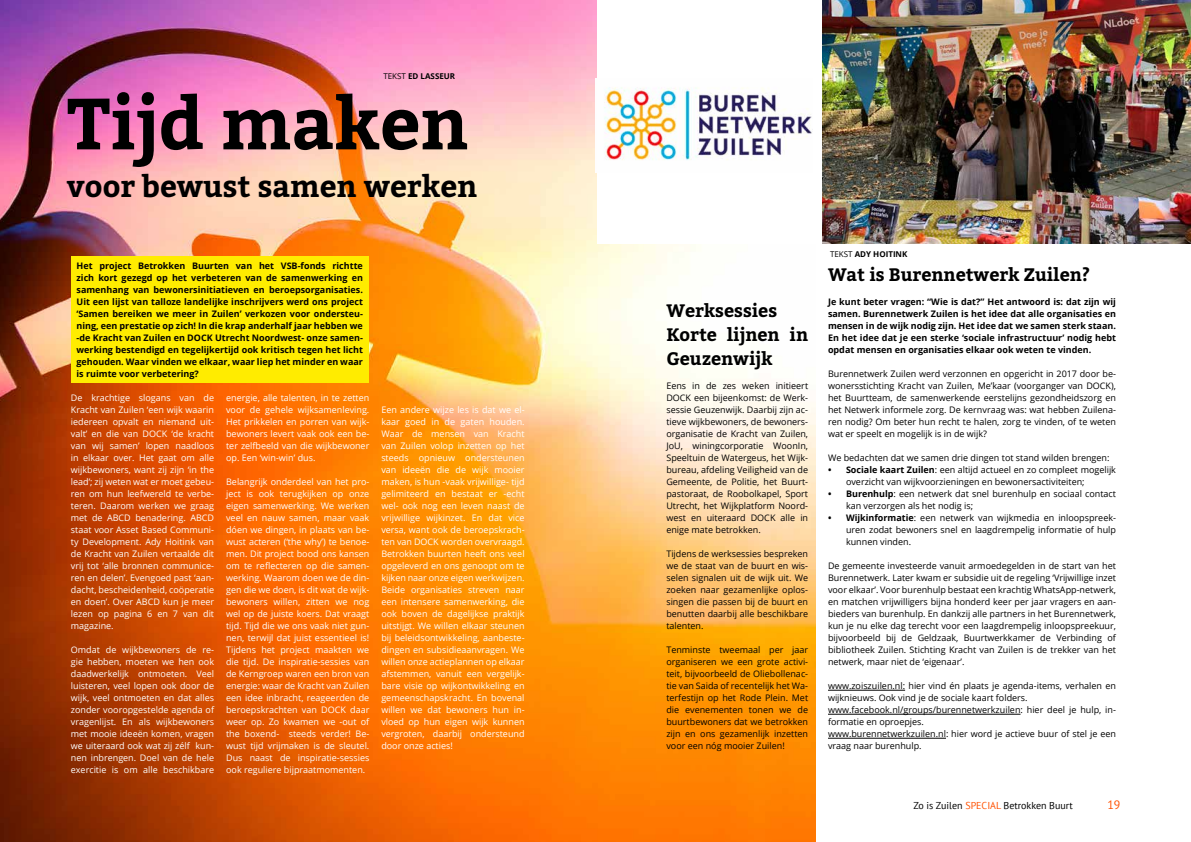
<style>
.page{position:relative;width:1191px;height:842px;background:#fff}
.page>*{position:absolute;margin:0;border:0;box-sizing:border-box;transform-origin:0 0}
.t1{font:700 72px "Bitter";color:#000}
.t2{font:700 30px "Bitter";color:#000}
.t3{font:700 18px/24px "Bitter";color:#000}
.t4{font:12px "PT Sans";color:#ff5100}
.t5{font:10px "PT Sans";color:#000}
.t6{font:9px/12px "Open Sans";color:#fff;text-align:justify}
.t7{font:9px/12px "Open Sans";color:#000;text-align:justify}
.t8{font:700 9px/12px "Open Sans";color:#000;text-align:justify}
.t9{font:700 8px "Open Sans";color:#000}
.s1{font-weight:400}
.s2{font-weight:700}
.s3{color:#ff5100}
</style>
<div class="page">
<img style="left:0;top:0;width:815px;height:842px">
<div style="left:597px;top:0;width:225px;height:243px;background:#fff"></div>
<hr style="left:828px;top:690px;width:77px;height:1px;background:#000">
<hr style="left:828px;top:714px;width:192px;height:1px;background:#000">
<hr style="left:828px;top:738px;width:118px;height:1px;background:#000">
<div style="left:71px;top:256px;width:298px;height:127px;background:#ffec00"></div>
<img style="left:822px;top:0;width:369px;height:243px">
<img style="left:595px;top:78px;width:217px;height:95px">
<p class="t9" style="left:383px;top:70px;width:73px"><span class="s1">TEKST</span> ED LASSEUR</p>
<h1 class="t1" style="left:67px;top:80px;width:403px">Tijd maken</h1>
<h2 class="t2" style="left:67px;top:169px;width:412px">voor bewust samen werken</h2>
<p class="t8" style="left:77px;top:259px;width:288px">Het project Betrokken Buurten van het VSB-fonds richtte zich kort gezegd op het verbeteren van de samenwerking en samenhang van bewonersinitiatieven en beroepsorganisaties.<br>Uit een lijst van talloze landelijke inschrijvers werd ons project ‘Samen bereiken we meer in Zuilen’ verkozen voor ondersteu&shy;ning, een prestatie op zich! In die krap anderhalf jaar hebben we -de Kracht van Zuilen en DOCK Utrecht Noordwest- onze samen&shy;werking bestendigd en tegelijkertijd ook kritisch tegen het licht gehouden. Waar vinden we elkaar, waar liep het minder en waar is ruimte voor verbetering?</p>
<p class="t6" style="left:71px;top:391px;width:145px">De krachtige slogans van de Kracht van Zuilen ‘een wijk waarin iedereen opvalt en niemand uit&shy;valt’ en die van DOCK ‘de kracht van wij samen’ lopen naadloos in elkaar over. Het gaat om alle wijkbewoners, want zij zijn ‘in the lead’; zij weten wat er moet gebeu&shy;ren om hun leefwereld te verbe&shy;teren. Daarom werken we graag met de ABCD benadering. ABCD staat voor Asset Based Communi&shy;ty Development. Ady Hoitink van de Kracht van Zuilen vertaalde dit vrij tot ‘alle bronnen communice&shy;ren en delen’. Evengoed past ‘aan&shy;dacht, bescheidenheid, coöperatie en doen’. Over ABCD kun je meer lezen op pagina 6 en 7 van dit magazine.</p>
<p class="t6" style="left:71px;top:643px;width:145px">Omdat de wijkbewoners de re&shy;gie hebben, moeten we hen ook daadwerkelijk ontmoeten. Veel luisteren, veel lopen ook door de wijk, veel ontmoeten en dat alles zonder vooropgestelde agenda of vragenlijst. En als wijkbewoners met mooie ideeën komen, vragen we uiteraard ook wat zij zélf kun&shy;nen inbrengen. Doel van de hele exercitie is om alle beschikbare</p>
<p class="t6" style="left:226px;top:391px;width:145px">energie, alle talenten, in te zetten voor de gehele wijksamenleving.<br>Het prikkelen en porren van wijk&shy;bewoners levert vaak ook een be&shy;ter zelfbeeld van die wijkbewoner op. Een ‘win-win’ dus.</p>
<p class="t6" style="left:226px;top:475px;width:145px">Belangrijk onderdeel van het pro&shy;ject is ook terugkijken op onze eigen samenwerking. We werken veel en nauw samen, maar vaak dóen we dingen, in plaats van be&shy;wust acteren (‘the why’) te benoe&shy;men. Dit project bood ons kansen om te reflecteren op die samen&shy;werking. Waarom doen we de din&shy;gen die we doen, is dit wat de wijk&shy;bewoners willen, zitten we nog wel op de juiste koers. Dat vraagt tijd. Tijd die we ons vaak niet gun&shy;nen, terwijl dat juist essentieel is!<br>Tijdens het project maakten we die tijd. De inspiratie-sessies van de Kerngroep waren een bron van energie: waar de Kracht van Zuilen een idee inbracht, reageerden de beroepskrachten van DOCK daar weer op. Zo kwamen we -out of the boxend- steeds verder! Be&shy;wust tijd vrijmaken is de sleutel.<br>Dus naast de inspiratie-sessies ook reguliere bijpraatmomenten.</p>
<p class="t6" style="left:381px;top:403px;width:145px">Een andere wijze les is dat we el&shy;kaar goed in de gaten houden.<br>Waar de mensen van Kracht van Zuilen volop inzetten op het steeds opnieuw ondersteunen van ideeën die de wijk mooier maken, is hun -vaak vrijwillige- tijd gelimiteerd en bestaat er -echt wel- ook nog een leven naast de vrijwillige wijkinzet. En dat vice versa, want ook de beroepskrach&shy;ten van DOCK worden overvraagd.<br>Betrokken buurten heeft ons veel opgeleverd en ons genoopt om te kijken naar onze eigen werkwijzen.<br>Beide organisaties streven naar een intensere samenwerking, die ook boven de dagelijkse praktijk uitstijgt. We willen elkaar steunen bij beleidsontwikkeling, aanbeste&shy;dingen en subsidieaanvragen. We willen onze actieplannen op elkaar afstemmen, vanuit een vergelijk&shy;bare visie op wijkontwikkeling en gemeenschapskracht. En bovenal willen we dat bewoners hun in&shy;vloed op hun eigen wijk kunnen vergroten, daarbij ondersteund door onze acties!</p>
<h3 class="t3" style="left:666px;top:299px;width:143px">Werksessies<br>Korte lijnen in<br>Geuzenwijk</h3>
<p class="t7" style="left:666px;top:380px;width:143px">Eens in de zes weken initieert DOCK een bijeenkomst: de Werk&shy;sessie Geuzenwijk. Daarbij zijn ac&shy;tieve wijkbewoners, de bewoners&shy;organisatie de Kracht van Zuilen, JoU, winingcorporatie WoonIn, Speeltuin de Watergeus, het Wijk&shy;bureau, afdeling Veiligheid van de Gemeente, de Politie, het Buurt&shy;pastoraat, de Roobolkapel, Sport Utrecht, het Wijkplatform Noord&shy;west en uiteraard DOCK alle in enige mate betrokken.</p>
<p class="t7" style="left:666px;top:548px;width:143px">Tijdens de werksessies bespreken we de staat van de buurt en wis&shy;selen signalen uit de wijk uit. We zoeken naar gezamenlijke oplos&shy;singen die passen bij de buurt en benutten daarbij alle beschikbare talenten.</p>
<p class="t7" style="left:666px;top:644px;width:143px">Tenminste tweemaal per jaar organiseren we een grote activi&shy;teit, bijvoorbeeld de Oliebollenac&shy;tie van Saida of recentelijk het Wa&shy;terfestijn op het Rode Plein. Met die evenementen tonen we de buurtbewoners dat we betrokken zijn en ons gezamenlijk inzetten voor een nóg mooier Zuilen!</p>
<p class="t9" style="left:830px;top:248px;width:79px"><span class="s1">TEKST</span> ADY HOITINK</p>
<h3 class="t3" style="left:828px;top:263px;width:264px">Wat is Burennetwerk Zuilen?</h3>
<p class="t8" style="left:828px;top:296px;width:289px">Je kunt beter vragen: “Wie is dat?” Het antwoord is: dat zijn wij samen. Burennetwerk Zuilen is het idee dat alle organisaties en mensen in de wijk nodig zijn. Het idee dat we samen sterk staan.<br>En het idee dat je een sterke ‘sociale infrastructuur’ nodig hebt opdat mensen en organisaties elkaar ook weten te vinden.</p>
<p class="t7" style="left:828px;top:368px;width:289px">Burennetwerk Zuilen werd verzonnen en opgericht in 2017 door be&shy;wonersstichting Kracht van Zuilen, Me’kaar (voorganger van DOCK), het Buurtteam, de samenwerkende eerstelijns gezondheidszorg en het Netwerk informele zorg. De kernvraag was: wat hebben Zuilena&shy;ren nodig? Om beter hun recht te halen, zorg te vinden, of te weten wat er speelt en mogelijk is in de wijk?</p>
<p class="t7" style="left:828px;top:452px;width:283px">We bedachten dat we samen drie dingen tot stand wilden brengen:</p>
<p class="t7" style="left:846px;top:464px;width:271px;text-indent:-18px"><span class="s2">• Sociale kaart Zuilen</span>: een altijd actueel en zo compleet mogelijk overzicht van wijkvoorzieningen en bewonersactiviteiten;</p>
<p class="t7" style="left:846px;top:488px;width:271px;text-indent:-18px"><span class="s2">• Burenhulp</span>: een netwerk dat snel burenhulp en sociaal contact kan verzorgen als het nodig is;</p>
<p class="t7" style="left:846px;top:512px;width:271px;text-indent:-18px"><span class="s2">• Wijkinformatie</span>: een netwerk van wijkmedia en inloopspreek&shy;uren zodat bewoners snel en laagdrempelig informatie of hulp kunnen vinden.</p>
<p class="t7" style="left:828px;top:560px;width:289px">De gemeente investeerde vanuit armoedegelden in de start van het Burennetwerk. Later kwam er subsidie uit de regeling ‘Vrijwillige inzet voor elkaar’. Voor burenhulp bestaat een krachtig WhatsApp-netwerk, en matchen vrijwilligers bijna honderd keer per jaar vragers en aan&shy;bieders van burenhulp. En dankzij alle partners in het Burennetwerk, kun je nu elke dag terecht voor een laagdrempelig inloopspreekuur, bijvoorbeeld bij de Geldzaak, Buurtwerkkamer de Verbinding of bibliotheek Zuilen. Stichting Kracht van Zuilen is de trekker van het netwerk, maar niet de ‘eigenaar’.</p>
<p class="t7" style="left:828px;top:680px;width:289px;text-align:left">www.zoiszuilen.nl: hier vind én plaats je agenda-items, verhalen en wijknieuws. Ook vind je de sociale kaart folders. www.facebook.nl/groups/burennetwerkzuilen: hier deel je hulp, in&shy;formatie en oproepjes.<br>www.burennetwerkzuilen.nl: hier word je actieve buur of stel je een vraag naar burenhulp.</p>
<p class="t5" style="left:913px;top:799px;width:161px">Zo is Zuilen <span class="s3">SPECIAL</span> Betrokken Buurt</p>
<h3 class="t4" style="left:1107px;top:797px;width:15px">19</h3>
</div>
